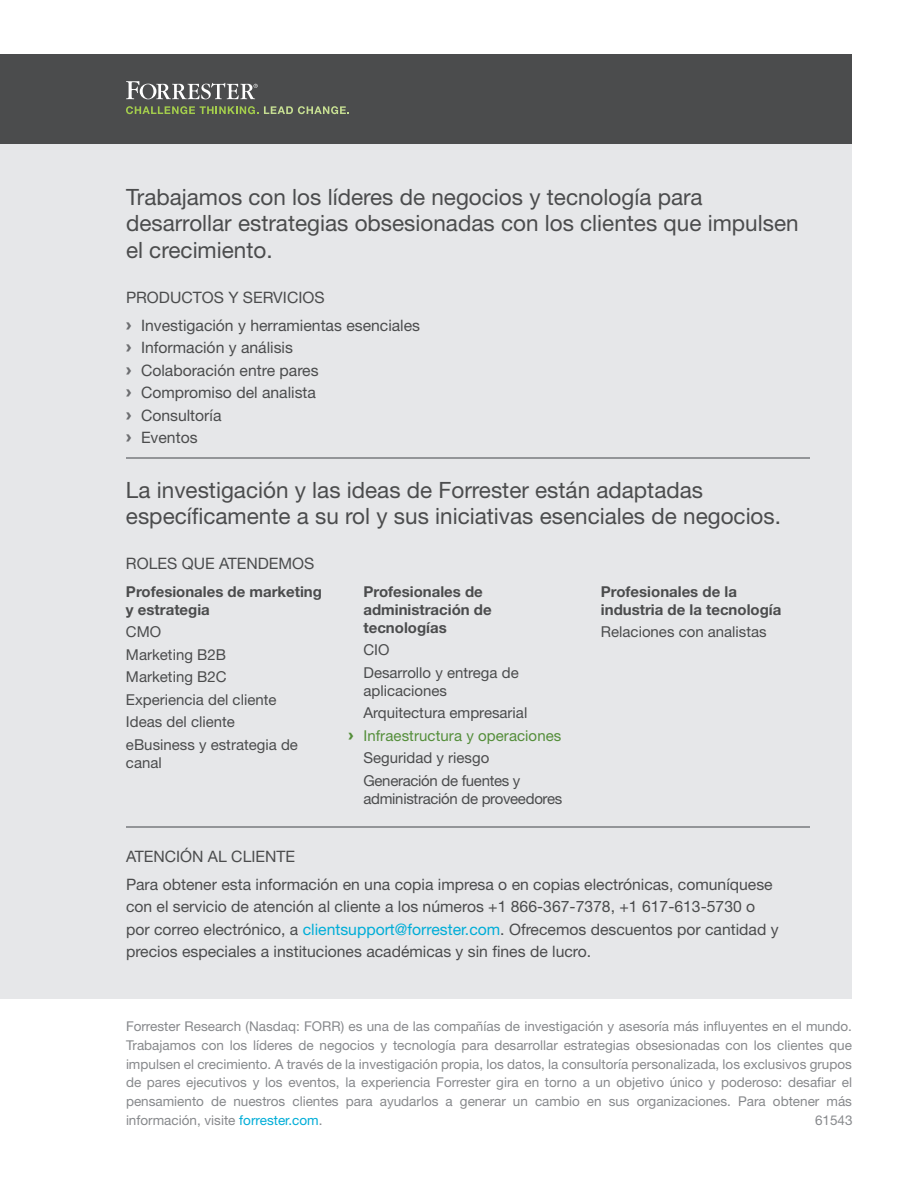
<style>
.page{position:relative;width:918px;height:1188px;background:#fff}
.page>*{position:absolute;margin:0;border:0;box-sizing:border-box;transform-origin:0 0}
.t1{font:22.5px/26.2px "Helvetica Neue LT Std";color:#4b4c4d}
.t2{font:15.75px/22.5px "Helvetica Neue LT Std";color:#4b4c4d}
.t3{font:15px/22.5px "Helvetica Neue LT Std";color:#4b4c4d}
.t4{font:700 15px/18px "Helvetica Neue LT Std";color:#4b4c4d}
.t5{font:15px "Helvetica Neue LT Std";letter-spacing:-.02em;color:#4b4c4d}
.t6{font:15px "Helvetica Neue LT Std";letter-spacing:.005em;color:#548e3a}
.t7{font:13.5px/18.8px "Helvetica Neue LT Std";color:#87898c;text-align:justify}
.s1{font-family:"Arial";font-weight:900;color:#6c6d70}
.s2{font-family:"Arial";font-weight:900}
.s3{color:#00add7}
</style>
<div class="page">
<div style="left:0;top:54px;width:852px;height:112px;background:#4b4c4d"></div>
<div style="left:0;top:144px;width:852px;height:855px;background:#e6e7e9"></div>
<hr style="left:126px;top:458px;width:684px;height:1px;background:#939598">
<hr style="left:126px;top:826px;width:684px;height:2px;background:#939598">
<svg style="left:126px;top:81px;width:132px;height:18px"></svg>
<svg style="left:126px;top:106px;width:223px;height:8px"></svg>
<h1 class="t1" style="left:126px;top:184px;width:674px">Trabajamos con los líderes de negocios y tecnología para desarrollar estrategias obsesionadas con los clientes que impulsen el crecimiento.</h1>
<p class="t2" style="left:126px;top:283px;width:296px;line-height:28.2px">PRODUCTOS Y SERVICIOS<br><span class="s1">›</span> Investigación y herramientas esenciales</p>
<p class="t2" style="left:126px;top:336px;width:194px"><span class="s1">›</span> Información y análisis<br><span class="s1">›</span> Colaboración entre pares <span class="s1">›</span> Compromiso del analista <span class="s1">›</span> Consultoría<br><span class="s1">›</span> Eventos</p>
<h1 class="t1" style="left:126px;top:476px;width:657px">La investigación y las ideas de Forrester están adaptadas específicamente a su rol y sus iniciativas esenciales de negocios.</h1>
<p class="t2" style="left:126px;top:552px;width:190px">ROLES QUE ATENDEMOS</p>
<p class="t4" style="left:126px;top:582px;width:198px">Profesionales de marketing y estrategia</p>
<p class="t3" style="left:126px;top:621px;width:173px">CMO<br>Marketing B2B<br>Marketing B2C<br>Experiencia del cliente<br>Ideas del cliente eBusiness y estrategia de</p>
<p class="t3" style="left:126px;top:751px;width:37px">canal</p>
<p class="t4" style="left:363px;top:582px;width:130px">Profesionales de administración de tecnologías</p>
<p class="t3" style="left:363px;top:639px;width:157px">CIO<br>Desarrollo y entrega de</p>
<p class="t3" style="left:363px;top:679px;width:85px">aplicaciones</p>
<p class="t3" style="left:363px;top:702px;width:165px">Arquitectura empresarial</p>
<p class="t6" style="left:348px;top:727px;width:215px"><span class="s2">›</span> Infraestructura y operaciones</p>
<p class="t3" style="left:363px;top:747px;width:127px">Seguridad y riesgo</p>
<p class="t5" style="left:363px;top:772px;width:159px">Generación de fuentes y</p>
<p class="t5" style="left:363px;top:790px;width:200px">administración de proveedores</p>
<p class="t4" style="left:601px;top:582px;width:182px">Profesionales de la industria de la tecnología</p>
<p class="t3" style="left:601px;top:621px;width:167px">Relaciones con analistas</p>
<p class="t2" style="left:126px;top:842px;width:648px;line-height:28.2px">ATENCIÓN AL CLIENTE<br>Para obtener esta información en una copia impresa o en copias electrónicas, comuníquese</p>
<p class="t2" style="left:126px;top:895px;width:654px">con el servicio de atención al cliente a los números +1 866-367-7378, +1 617-613-5730 o por correo electrónico, a <span class="s3">clientsupport@forrester.com</span>. Ofrecemos descuentos por cantidad y precios especiales a instituciones académicas y sin fines de lucro.</p>
<p class="t7" style="left:126px;top:1017px;width:728px">Forrester Research (Nasdaq: FORR) es una de las compañías de investigación y asesoría más influyentes en el mundo.<br>Trabajamos con los líderes de negocios y tecnología para desarrollar estrategias obsesionadas con los clientes que impulsen el crecimiento. A través de la investigación propia, los datos, la consultoría personalizada, los exclusivos grupos de pares ejecutivos y los eventos, la experiencia Forrester gira en torno a un objetivo único y poderoso: desafiar el pensamiento de nuestros clientes para ayudarlos a generar un cambio en sus organizaciones. Para obtener más información, visite <span class="s3">forrester.com</span>.</p>
<p class="t7" style="left:815px;top:1111px;width:39px">61543</p>
</div>
